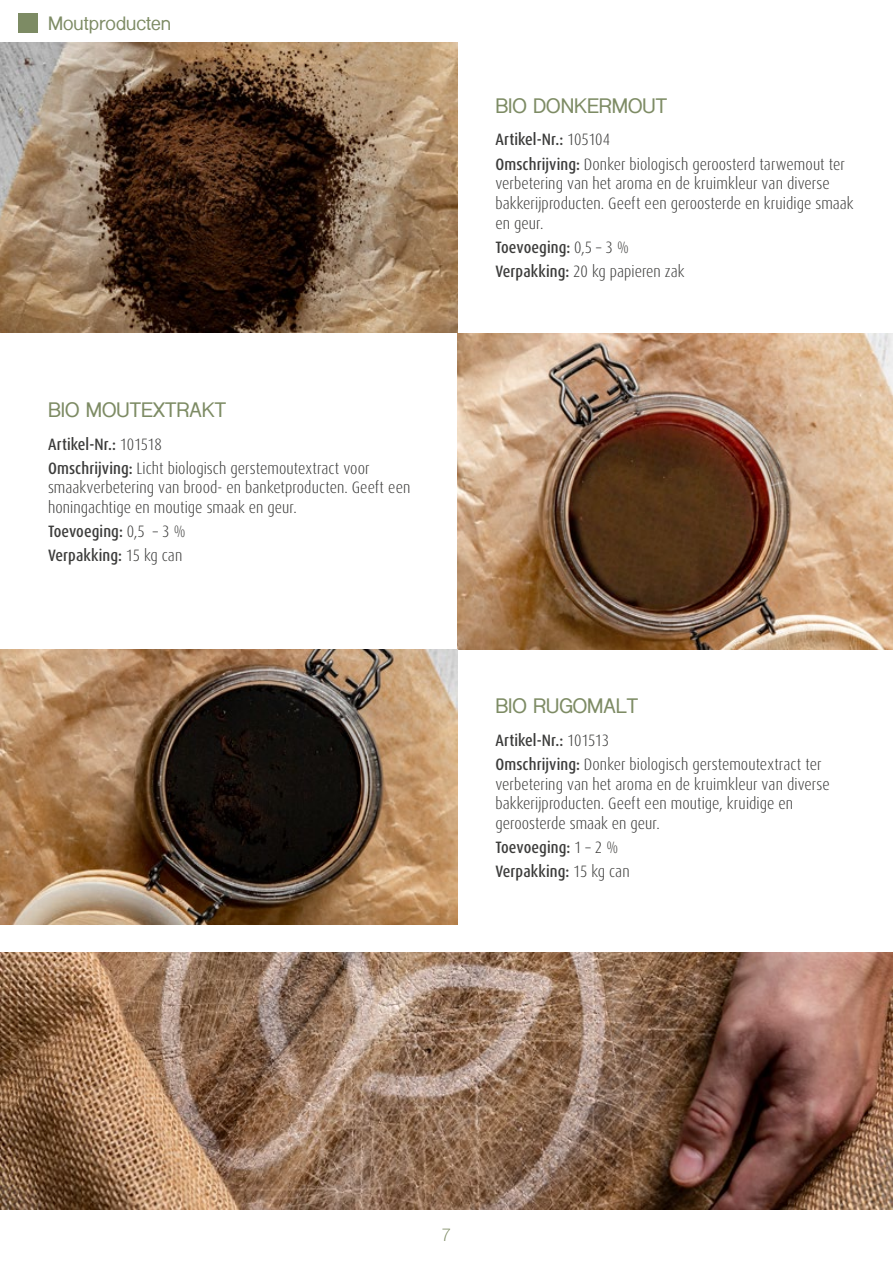
<style>
.page{position:relative;width:893px;height:1263px;background:#fff}
.page>*{position:absolute;margin:0;border:0;box-sizing:border-box;transform-origin:0 0}
.t1{font:700 19.5px "Shree Dev 0714";color:#7d8b64}
.t2{font:700 18px "Shree Dev 0714";color:#7d8b64}
.t3{font:300 condensed 16.5px/19.8px "Dax Pro";letter-spacing:.005em;color:#3c3c3b}
.t4{font:500 condensed 16.5px/24px "Dax Pro";letter-spacing:.005em;color:#3c3c3b}
.t5{font:16.5px "Shree Dev 0714";color:#7d8b64}
.s1{font-weight:500}
.s2{font-weight:300}
</style>
<div class="page">
<img style="left:0;top:43px;width:457px;height:290px">
<img style="left:458px;top:334px;width:435px;height:315px">
<img style="left:0;top:649px;width:458px;height:276px">
<div style="left:19px;top:14px;width:19px;height:19px;background:#7d8b64"></div>
<img style="left:0;top:952px;width:893px;height:258px">
<p class="t2" style="left:48px;top:13px;width:124px">Moutproducten</p>
<p class="t1" style="left:48px;top:399px;width:180px">BIO MOUTEXTRAKT</p>
<p class="t3" style="left:48px;top:432px;width:323px;line-height:24px"><span class="s1">Artikel-Nr.:</span> 101518<br><span class="s1">Omschrijving:</span> Licht biologisch gerstemoutextract voor</p>
<p class="t3" style="left:48px;top:478px;width:364px">smaakverbetering van brood- en banketproducten. Geeft een honingachtige en moutige smaak en geur.</p>
<p class="t4" style="left:48px;top:520px;width:139px">Toevoeging: <span class="s2">0,5 – 3 %<br></span>Verpakking: <span class="s2">15 kg can</span></p>
<p class="t1" style="left:495px;top:95px;width:173px">BIO DONKERMOUT</p>
<p class="t3" style="left:495px;top:128px;width:351px;line-height:24px"><span class="s1">Artikel-Nr.:</span> 105104<br><span class="s1">Omschrijving:</span> Donker biologisch geroosterd tarwemout ter</p>
<p class="t3" style="left:495px;top:174px;width:360px">verbetering van het aroma en de kruimkleur van diverse bakkerijproducten. Geeft een geroosterde en kruidige smaak en geur.</p>
<p class="t4" style="left:495px;top:235px;width:191px">Toevoeging: <span class="s2">0,5 – 3 %<br></span>Verpakking: <span class="s2">20 kg papieren zak</span></p>
<p class="t1" style="left:495px;top:695px;width:144px">BIO RUGOMALT</p>
<p class="t3" style="left:495px;top:728px;width:328px;line-height:24px"><span class="s1">Artikel-Nr.:</span> 101513<br><span class="s1">Omschrijving:</span> Donker biologisch gerstemoutextract ter</p>
<p class="t3" style="left:495px;top:774px;width:336px">verbetering van het aroma en de kruimkleur van diverse bakkerijproducten. Geeft een moutige, kruidige en geroosterde smaak en geur.</p>
<p class="t4" style="left:495px;top:836px;width:136px">Toevoeging: <span class="s2">1 – 2 %<br></span>Verpakking: <span class="s2">15 kg can</span></p>
<p class="t5" style="left:442px;top:1225px;width:11px">7</p>
</div>
